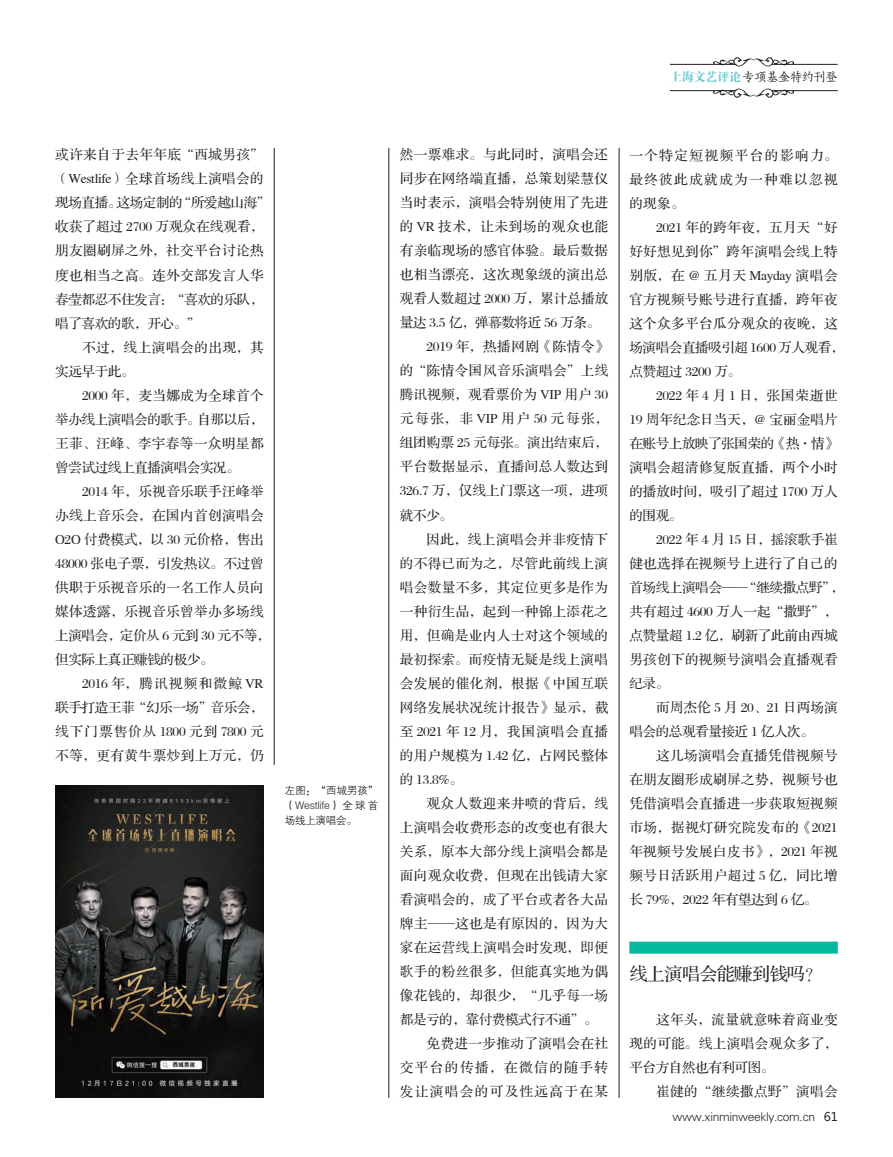
<style>
.page{position:relative;width:893px;height:1157px;background:#fff}
.page>*{position:absolute;margin:0;border:0;box-sizing:border-box;transform-origin:0 0}
.t1{font:18px "FZS3 K GBK1 0";letter-spacing:-.025em;color:#231f20}
.t2{font:13.5px "FZS3 JW GB1 0";letter-spacing:.035em;color:#231f20}
.t3{font:13.5px "FZS3 JW GB1 0";letter-spacing:-.025em;color:#231f20}
.t4{font:13.5px "FZS3 JW GB1 0";letter-spacing:.005em;color:#231f20}
.t5{font:13.5px "FZS3 JW GB1 0";letter-spacing:.01em;color:#231f20}
.t6{font:13.5px "FZS3 JW GB1 0";letter-spacing:.08em;color:#231f20}
.t7{font:13.5px "FZS3 JW GB1 0";letter-spacing:-.02em;color:#231f20}
.t8{font:13.5px "FZS3 JW GB1 0";letter-spacing:.06em;color:#231f20}
.t9{font:13.5px "FZS3 JW GB1 0";letter-spacing:.115em;color:#231f20}
.t10{font:13.5px "FZS3 JW GB1 0";letter-spacing:.11em;color:#231f20}
.t11{font:13.5px "FZS3 JW GB1 0";letter-spacing:-.015em;color:#231f20}
.t12{font:13.5px "FZS3 JW GB1 0";letter-spacing:-.01em;color:#231f20}
.t13{font:13.5px "FZS3 JW GB1 0";letter-spacing:.145em;color:#231f20}
.t14{font:13.5px "FZS3 JW GB1 0";letter-spacing:.095em;color:#231f20}
.t15{font:13.5px "FZS3 JW GB1 0";letter-spacing:.065em;color:#231f20}
.t16{font:12.15px "FZSKBXKJW GB1 0";letter-spacing:-.025em;color:#231f20}
.t17{font:12px "FZXH1 JW GB1 0";letter-spacing:-.025em;color:#231f20}
.t18{font:10.5px/15px "FZZDXJW GB1 0";letter-spacing:-.025em;color:#231f20;text-align:justify}
.s1{font-family:"FZDBSJW GB1 0";color:#63c8cf}
.s2{font-family:"Microsoft Ya Hei"}
</style>
<div class="page">
<img style="left:714px;top:57px;width:80px;height:10px">
<hr style="left:670px;top:64px;width:66px;height:1px;background:#231f20">
<hr style="left:771px;top:64px;width:67px;height:1px;background:#231f20">
<img style="left:714px;top:88px;width:80px;height:10px">
<hr style="left:670px;top:90px;width:66px;height:1px;background:#231f20">
<hr style="left:771px;top:90px;width:67px;height:1px;background:#231f20">
<hr style="left:389px;top:148px;width:1px;height:949px;background:#231f20">
<hr style="left:619px;top:148px;width:1px;height:949px;background:#231f20">
<hr style="left:274px;top:148px;width:1px;height:617px;background:#231f20">
<div style="left:629px;top:941px;width:209px;height:12px;background:#03b89d"></div>
<img style="left:55px;top:785px;width:209px;height:312px">
<p class="t16" style="left:670px;top:71px;width:169px"><span class="s1">上海文艺评论</span>专项基金特约刊登</p>
<p class="t2" style="left:55px;top:148px;width:210px">或许来自于去年年底“西城男孩”</p>
<p class="t2" style="left:55px;top:172px;width:210px">（Westlife）全球首场线上演唱会的</p>
<p class="t3" style="left:55px;top:196px;width:217px">现场直播。这场定制的“所爱越山海”</p>
<p class="t4" style="left:55px;top:220px;width:210px">收获了超过 2700 万观众在线观看，</p>
<p class="t2" style="left:55px;top:244px;width:210px">朋友圈刷屏之外，社交平台讨论热</p>
<p class="t2" style="left:55px;top:268px;width:210px">度也相当之高。连外交部发言人华</p>
<p class="t3" style="left:55px;top:292px;width:210px">春莹都忍不住发言：“喜欢的乐队，</p>
<p class="t3" style="left:55px;top:316px;width:147px">唱了喜欢的歌，开心。”</p>
<p class="t2" style="left:82px;top:340px;width:183px">不过，线上演唱会的出现，其</p>
<p class="t2" style="left:55px;top:364px;width:81px">实远早于此。</p>
<p class="t2" style="left:82px;top:388px;width:183px">2000 年，麦当娜成为全球首个</p>
<p class="t3" style="left:55px;top:412px;width:210px">举办线上演唱会的歌手。自那以后，</p>
<p class="t2" style="left:55px;top:436px;width:210px">王菲、汪峰、李宇春等一众明星都</p>
<p class="t3" style="left:55px;top:460px;width:186px">曾尝试过线上直播演唱会实况。</p>
<p class="t2" style="left:82px;top:484px;width:183px">2014 年，乐视音乐联手汪峰举</p>
<p class="t2" style="left:55px;top:508px;width:210px">办线上音乐会，在国内首创演唱会</p>
<p class="t12" style="left:55px;top:532px;width:210px">O2O 付费模式，以 30 元价格，售出</p>
<p class="t11" style="left:55px;top:556px;width:210px">48000 张电子票，引发热议。不过曾</p>
<p class="t2" style="left:55px;top:580px;width:210px">供职于乐视音乐的一名工作人员向</p>
<p class="t2" style="left:55px;top:604px;width:210px">媒体透露，乐视音乐曾举办多场线</p>
<p class="t3" style="left:55px;top:628px;width:217px">上演唱会，定价从 6 元到 30 元不等，</p>
<p class="t3" style="left:55px;top:652px;width:160px">但实际上真正赚钱的极少。</p>
<p class="t14" style="left:82px;top:676px;width:183px">2016 年，腾讯视频和微鲸 VR</p>
<p class="t3" style="left:55px;top:700px;width:210px">联手打造王菲“幻乐一场”音乐会，</p>
<p class="t6" style="left:55px;top:724px;width:210px">线下门票售价从 1800 元到 7800 元</p>
<p class="t2" style="left:55px;top:748px;width:210px">不等，更有黄牛票炒到上万元，仍</p>
<p class="t18" style="left:285px;top:783px;width:95px">左图：“西城男孩”（Westlife）全球首场线上演唱会。</p>
<p class="t2" style="left:400px;top:148px;width:210px">然一票难求。与此同时，演唱会还</p>
<p class="t2" style="left:400px;top:172px;width:210px">同步在网络端直播，总策划梁慧仪</p>
<p class="t2" style="left:400px;top:196px;width:210px">当时表示，演唱会特别使用了先进</p>
<p class="t8" style="left:400px;top:220px;width:210px">的 VR 技术，让未到场的观众也能</p>
<p class="t2" style="left:400px;top:244px;width:210px">有亲临现场的感官体验。最后数据</p>
<p class="t2" style="left:400px;top:268px;width:210px">也相当漂亮，这次现象级的演出总</p>
<p class="t4" style="left:400px;top:292px;width:210px">观看人数超过 2000 万，累计总播放</p>
<p class="t3" style="left:400px;top:316px;width:202px">量达 3.5 亿，弹幕数将近 56 万条。</p>
<p class="t2" style="left:427px;top:340px;width:183px">2019 年，热播网剧《陈情令》</p>
<p class="t2" style="left:400px;top:364px;width:210px">的“陈情令国风音乐演唱会”上线</p>
<p class="t2" style="left:400px;top:388px;width:210px">腾讯视频，观看票价为 VIP 用户 30</p>
<p class="t13" style="left:400px;top:412px;width:210px">元每张，非 VIP 用户 50 元每张，</p>
<p class="t4" style="left:400px;top:436px;width:210px">组团购票 25 元每张。演出结束后，</p>
<p class="t2" style="left:400px;top:460px;width:210px">平台数据显示，直播间总人数达到</p>
<p class="t5" style="left:400px;top:484px;width:210px">326.7 万，仅线上门票这一项，进项</p>
<p class="t2" style="left:400px;top:508px;width:54px">就不少。</p>
<p class="t2" style="left:427px;top:532px;width:183px">因此，线上演唱会并非疫情下</p>
<p class="t2" style="left:400px;top:556px;width:210px">的不得已而为之，尽管此前线上演</p>
<p class="t2" style="left:400px;top:580px;width:210px">唱会数量不多，其定位更多是作为</p>
<p class="t2" style="left:400px;top:604px;width:210px">一种衍生品，起到一种锦上添花之</p>
<p class="t2" style="left:400px;top:628px;width:210px">用，但确是业内人士对这个领域的</p>
<p class="t2" style="left:400px;top:652px;width:210px">最初探索。而疫情无疑是线上演唱</p>
<p class="t2" style="left:400px;top:676px;width:210px">会发展的催化剂，根据《中国互联</p>
<p class="t2" style="left:400px;top:700px;width:210px">网络发展状况统计报告》显示，截</p>
<p class="t6" style="left:400px;top:724px;width:210px">至 2021 年 12 月，我国演唱会直播</p>
<p class="t2" style="left:400px;top:748px;width:210px">的用户规模为 1.42 亿，占网民整体</p>
<p class="t2" style="left:400px;top:772px;width:65px">的 13.8%。</p>
<p class="t2" style="left:427px;top:796px;width:183px">观众人数迎来井喷的背后，线</p>
<p class="t2" style="left:400px;top:820px;width:210px">上演唱会收费形态的改变也有很大</p>
<p class="t2" style="left:400px;top:844px;width:210px">关系，原本大部分线上演唱会都是</p>
<p class="t2" style="left:400px;top:868px;width:210px">面向观众收费，但现在出钱请大家</p>
<p class="t2" style="left:400px;top:892px;width:210px">看演唱会的，成了平台或者各大品</p>
<p class="t2" style="left:400px;top:916px;width:210px">牌主——这也是有原因的，因为大</p>
<p class="t2" style="left:400px;top:940px;width:210px">家在运营线上演唱会时发现，即便</p>
<p class="t2" style="left:400px;top:964px;width:210px">歌手的粉丝很多，但能真实地为偶</p>
<p class="t2" style="left:400px;top:988px;width:210px">像花钱的，却很少，“几乎每一场</p>
<p class="t3" style="left:400px;top:1012px;width:199px">都是亏的，靠付费模式行不通”。</p>
<p class="t2" style="left:427px;top:1036px;width:183px">免费进一步推动了演唱会在社</p>
<p class="t9" style="left:400px;top:1060px;width:210px">交平台的传播，在微信的随手转</p>
<p class="t10" style="left:400px;top:1084px;width:210px">发让演唱会的可及性远高于在某</p>
<p class="t9" style="left:629px;top:148px;width:210px">一个特定短视频平台的影响力。</p>
<p class="t10" style="left:629px;top:172px;width:210px">最终彼此成就成为一种难以忽视</p>
<p class="t2" style="left:629px;top:196px;width:57px">的现象。</p>
<p class="t2" style="left:656px;top:220px;width:183px">2021 年的跨年夜，五月天“好</p>
<p class="t2" style="left:629px;top:244px;width:210px">好好想见到你”跨年演唱会线上特</p>
<p class="t2" style="left:629px;top:268px;width:210px">别版，在 @ 五月天 Mayday 演唱会</p>
<p class="t2" style="left:629px;top:292px;width:210px">官方视频号账号进行直播，跨年夜</p>
<p class="t2" style="left:629px;top:316px;width:210px">这个众多平台瓜分观众的夜晚，这</p>
<p class="t3" style="left:629px;top:340px;width:217px">场演唱会直播吸引超 1600 万人观看，</p>
<p class="t3" style="left:629px;top:364px;width:113px">点赞超过 3200 万。</p>
<p class="t15" style="left:656px;top:388px;width:183px">2022 年 4 月 1 日，张国荣逝世</p>
<p class="t5" style="left:629px;top:412px;width:210px">19 周年纪念日当天，@ 宝丽金唱片</p>
<p class="t3" style="left:629px;top:436px;width:210px">在账号上放映了张国荣的《热·情》</p>
<p class="t2" style="left:629px;top:460px;width:210px">演唱会超清修复版直播，两个小时</p>
<p class="t4" style="left:629px;top:484px;width:210px">的播放时间，吸引了超过 1700 万人</p>
<p class="t2" style="left:629px;top:508px;width:54px">的围观。</p>
<p class="t7" style="left:656px;top:532px;width:183px">2022 年 4 月 15 日，摇滚歌手崔</p>
<p class="t2" style="left:629px;top:556px;width:210px">健也选择在视频号上进行了自己的</p>
<p class="t3" style="left:629px;top:580px;width:217px">首场线上演唱会——“继续撒点野”，</p>
<p class="t5" style="left:629px;top:604px;width:210px">共有超过 4600 万人一起“撒野”，</p>
<p class="t7" style="left:629px;top:628px;width:210px">点赞量超 1.2 亿，刷新了此前由西城</p>
<p class="t2" style="left:629px;top:652px;width:210px">男孩创下的视频号演唱会直播观看</p>
<p class="t2" style="left:629px;top:676px;width:41px">纪录。</p>
<p class="t2" style="left:656px;top:700px;width:183px">而周杰伦 5 月 20、21 日两场演</p>
<p class="t3" style="left:629px;top:724px;width:186px">唱会的总观看量接近 1 亿人次。</p>
<p class="t2" style="left:656px;top:748px;width:183px">这几场演唱会直播凭借视频号</p>
<p class="t2" style="left:629px;top:772px;width:210px">在朋友圈形成刷屏之势，视频号也</p>
<p class="t2" style="left:629px;top:796px;width:210px">凭借演唱会直播进一步获取短视频</p>
<p class="t8" style="left:629px;top:820px;width:210px">市场，据视灯研究院发布的《2021</p>
<p class="t2" style="left:629px;top:844px;width:210px">年视频号发展白皮书》，2021 年视</p>
<p class="t2" style="left:629px;top:868px;width:210px">频号日活跃用户超过 5 亿，同比增</p>
<p class="t3" style="left:629px;top:892px;width:190px">长 79%，2022 年有望达到 6 亿。</p>
<p class="t1" style="left:629px;top:964px;width:195px">线上演唱会能赚到钱吗？</p>
<p class="t2" style="left:656px;top:1012px;width:183px">这年头，流量就意味着商业变</p>
<p class="t2" style="left:629px;top:1036px;width:210px">现的可能。线上演唱会观众多了，</p>
<p class="t3" style="left:629px;top:1060px;width:147px">平台方自然也有利可图。</p>
<p class="t2" style="left:656px;top:1084px;width:183px">崔健的“继续撒点野”演唱会</p>
<p class="t17" style="left:673px;top:1109px;width:167px">www.xinminweekly.com.cn <span class="s2">61</span></p>
</div>
